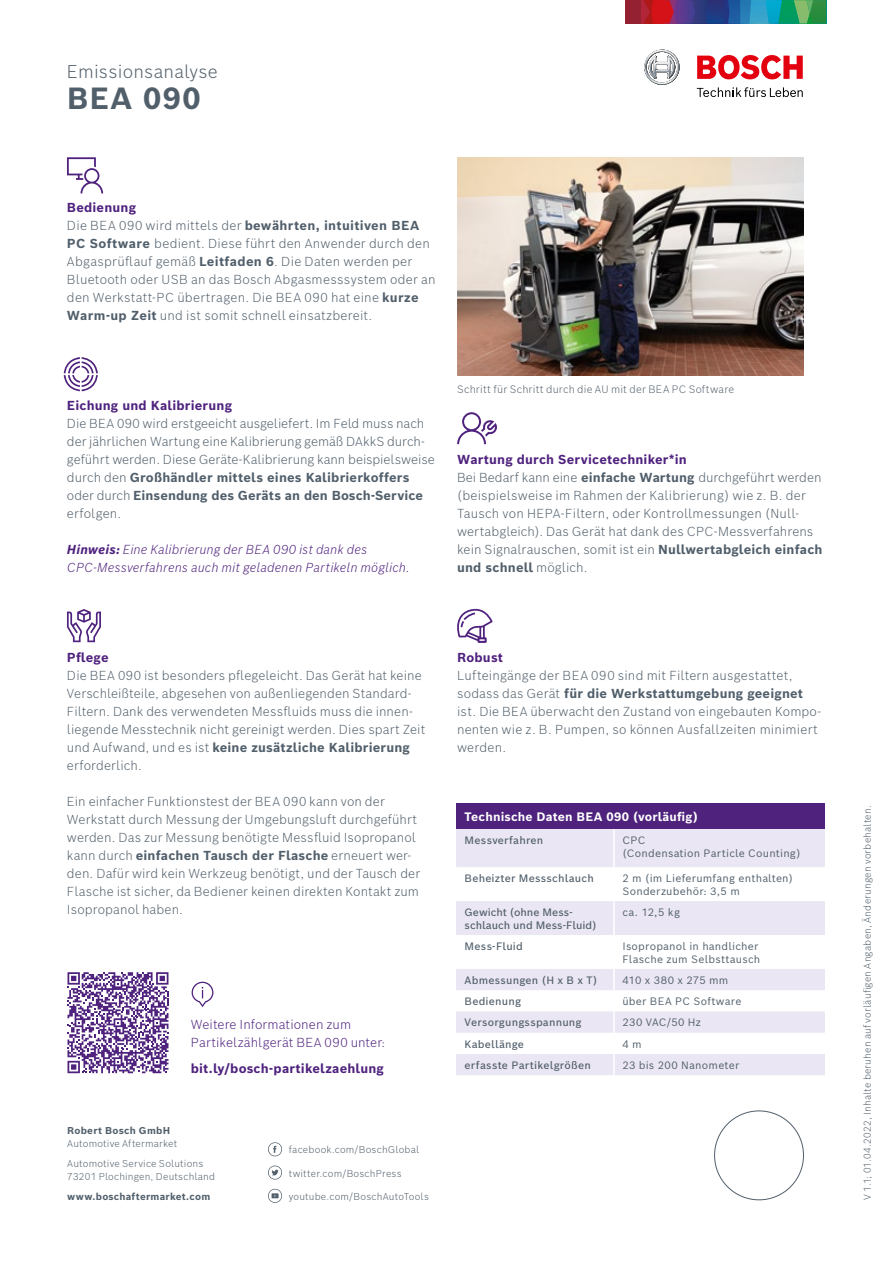
<style>
.page{position:relative;width:893px;height:1263px;background:#fff}
.page>*{position:absolute;margin:0;border:0;box-sizing:border-box;transform-origin:0 0}
.t1{font:700 30px "Bosch Sans";letter-spacing:.045em;color:#515f6b}
.t2{font:300 18px "Bosch Sans";letter-spacing:.01em;color:#515f6b}
.t3{font:300 12.75px/18px "Bosch Sans";letter-spacing:.01em;color:#515f6b}
.t4{font:italic 300 12.75px/18px "Bosch Sans";letter-spacing:.005em;color:#4f227e}
.t5{font:700 12.75px "Bosch Sans";letter-spacing:.015em;color:#4f227e}
.t6{font:300 12.75px/18px "Bosch Sans";letter-spacing:.005em;color:#4f227e}
.t7{font:700 12px "Bosch Sans";letter-spacing:.015em;color:#fff}
.t8{font:10.5px/12.8px "Bosch Sans";letter-spacing:.02em;color:#515f6b}
.t9{font:500 10.5px "Bosch Sans";letter-spacing:.02em;color:#515f6b}
.t10{font:300 10.5px "Bosch Sans";letter-spacing:.015em;color:#515f6b}
.t11{font:500 10.5px/12.8px "Bosch Sans";color:#515f6b}
.t12{font:300 9.75px/19.5px "Bosch Sans";letter-spacing:.02em;color:#515f6b}
.t13{font:700 9.75px "Bosch Sans";letter-spacing:.025em;color:#515f6b}
.s1{font-weight:700;color:#4f227e}
.s2{font-weight:700}
</style>
<div class="page">
<svg style="left:625px;top:0;width:201px;height:23px;background:#4f5e72"></svg>
<svg style="left:644px;top:50px;width:36px;height:35px"></svg>
<svg style="left:697px;top:55px;width:106px;height:24px"></svg>
<svg style="left:697px;top:87px;width:106px;height:10px"></svg>
<svg style="left:268px;top:1142px;width:14px;height:14px"></svg>
<svg style="left:268px;top:1165px;width:14px;height:14px"></svg>
<svg style="left:268px;top:1189px;width:14px;height:14px"></svg>
<svg style="left:67px;top:157px;width:36px;height:36px"></svg>
<svg style="left:67px;top:609px;width:34px;height:33px"></svg>
<div style="left:456px;top:803px;width:369px;height:26px;background:#4f227e"></div>
<svg style="left:456px;top:829px;width:369px;height:246px;fill:#eae6f3"></svg>
<hr style="left:613px;top:829px;width:2px;height:38px;background:#fff">
<hr style="left:613px;top:867px;width:2px;height:34px;background:#fff">
<hr style="left:613px;top:901px;width:2px;height:34px;background:#fff">
<hr style="left:613px;top:935px;width:2px;height:34px;background:#fff">
<hr style="left:613px;top:969px;width:2px;height:21px;background:#fff">
<hr style="left:613px;top:990px;width:2px;height:21px;background:#fff">
<hr style="left:613px;top:1011px;width:2px;height:22px;background:#fff">
<hr style="left:613px;top:1033px;width:2px;height:21px;background:#fff">
<hr style="left:613px;top:1054px;width:2px;height:21px;background:#fff">
<img style="left:458px;top:158px;width:346px;height:218px">
<svg style="left:192px;top:982px;width:21px;height:25px"></svg>
<svg style="left:68px;top:972px;width:100px;height:101px"></svg>
<svg style="left:457px;top:412px;width:40px;height:32px"></svg>
<svg style="left:457px;top:609px;width:36px;height:34px"></svg>
<svg style="left:64px;top:357px;width:34px;height:34px"></svg>
<h2 class="t2" style="left:67px;top:59px;width:152px">Emissionsanalyse</h2>
<h1 class="t1" style="left:67px;top:78px;width:135px">BEA 090</h1>
<p class="t3" style="left:67px;top:198px;width:370px"><span class="s1">Bedienung<br></span>Die BEA 090 wird mittels der <span class="s2">bewährten, intuitiven BEA PC Software</span> bedient. Diese führt den Anwender durch den Abgasprüflauf gemäß <span class="s2">Leitfaden 6</span>. Die Daten werden per Bluetooth oder USB an das Bosch Abgasmesssystem oder an den Werkstatt-PC übertragen. Die BEA 090 hat eine <span class="s2">kurze Warm-up Zeit</span> und ist somit schnell einsatzbereit.</p>
<p class="t5" style="left:67px;top:397px;width:167px">Eichung und Kalibrierung</p>
<p class="t3" style="left:67px;top:414px;width:369px">Die BEA 090 wird erstgeeicht ausgeliefert. Im Feld muss nach der jährlichen Wartung eine Kalibrierung gemäß DAkkS durch&shy;geführt werden. Diese Geräte-Kalibrierung kann beispielsweise durch den <span class="s2">Großhändler mittels eines Kalibrierkoffers </span>oder durch <span class="s2">Einsendung des Geräts an den Bosch-Service </span>erfolgen.</p>
<p class="t4" style="left:67px;top:540px;width:344px"><span class="s2">Hinweis:</span> Eine Kalibrierung der BEA 090 ist dank des<br>CPC-Messverfahrens auch mit geladenen Partikeln möglich.</p>
<p class="t10" style="left:457px;top:382px;width:279px">Schritt für Schritt durch die AU mit der BEA PC Software</p>
<p class="t3" style="left:457px;top:450px;width:367px"><span class="s1">Wartung durch Servicetechniker*in<br></span>Bei Bedarf kann eine <span class="s2">einfache Wartung</span> durchgeführt werden (beispielsweise im Rahmen der Kalibrierung) wie z. B. der Tausch von HEPA-Filtern, oder Kontrollmessungen (Null&shy;wertabgleich). Das Gerät hat dank des CPC-Messverfahrens kein Signalrauschen, somit ist ein <span class="s2">Nullwertabgleich einfach und schnell</span> möglich.</p>
<p class="t5" style="left:67px;top:649px;width:43px">Pflege</p>
<p class="t3" style="left:67px;top:666px;width:360px">Die BEA 090 ist besonders pflegeleicht. Das Gerät hat keine Verschleißteile, abgesehen von außenliegenden Standard-Filtern. Dank des verwendeten Messfluids muss die innen&shy;liegende Messtechnik nicht gereinigt werden. Dies spart Zeit und Aufwand, und es ist <span class="s2">keine zusätzliche Kalibrierung </span>erforderlich.</p>
<p class="t3" style="left:67px;top:792px;width:355px">Ein einfacher Funktionstest der BEA 090 kann von der Werkstatt durch Messung der Umgebungsluft durchgeführt werden. Das zur Messung benötigte Messfluid Isopropanol kann durch <span class="s2">einfachen Tausch der Flasche</span> erneuert wer&shy;den. Dafür wird kein Werkzeug benötigt, und der Tausch der Flasche ist sicher, da Bediener keinen direkten Kontakt zum Isopropanol haben.</p>
<p class="t6" style="left:191px;top:1015px;width:196px">Weitere Informationen zum<br>Partikelzählgerät BEA 090 unter:</p>
<p class="t5" style="left:191px;top:1060px;width:195px">bit.ly/bosch-partikelzaehlung</p>
<p class="t13" style="left:67px;top:1124px;width:104px">Robert Bosch GmbH</p>
<p class="t12" style="left:67px;top:1134px;width:138px">Automotive Aftermarket<br>Automotive Service Solutions</p>
<p class="t12" style="left:67px;top:1167px;width:149px">73201 Plochingen, Deutschland</p>
<p class="t13" style="left:67px;top:1190px;width:144px">www.boschaftermarket.com</p>
<p class="t12" style="left:289px;top:1140px;width:132px">facebook.com/BoschGlobal</p>
<p class="t12" style="left:289px;top:1163px;width:114px">twitter.com/BoschPress</p>
<p class="t12" style="left:289px;top:1186px;width:142px">youtube.com/BoschAutoTools</p>
<p class="t5" style="left:457px;top:649px;width:48px">Robust</p>
<p class="t3" style="left:457px;top:666px;width:365px">Lufteingänge der BEA 090 sind mit Filtern ausgestattet, sodass das Gerät <span class="s2">für die Werkstattumgebung geeignet </span>ist. Die BEA überwacht den Zustand von eingebauten Kompo&shy;nenten wie z. B. Pumpen, so können Ausfallzeiten minimiert werden.</p>
<p class="t7" style="left:465px;top:808px;width:235px">Technische Daten BEA 090 (vorläufig)</p>
<p class="t9" style="left:465px;top:833px;width:80px">Messverfahren</p>
<p class="t8" style="left:622px;top:833px;width:180px">CPC<br>(Condensation Particle Counting)</p>
<p class="t9" style="left:465px;top:871px;width:131px">Beheizter Messschlauch</p>
<p class="t8" style="left:622px;top:871px;width:172px">2 m (im Lieferumfang enthalten)<br>Sonderzubehör: 3,5 m</p>
<p class="t11" style="left:465px;top:905px;width:134px">Gewicht (ohne Mess&shy;schlauch und Mess-Fluid)</p>
<p class="t8" style="left:622px;top:905px;width:59px">ca. 12,5 kg</p>
<p class="t9" style="left:465px;top:939px;width:60px">Mess-Fluid</p>
<p class="t8" style="left:622px;top:939px;width:139px">Isopropanol in handlicher<br>Flasche zum Selbsttausch</p>
<p class="t9" style="left:465px;top:973px;width:134px">Abmessungen (H x B x T)</p>
<p class="t8" style="left:622px;top:973px;width:107px">410 x 380 x 275 mm</p>
<p class="t9" style="left:465px;top:994px;width:58px">Bedienung</p>
<p class="t8" style="left:622px;top:994px;width:121px">über BEA PC Software</p>
<p class="t9" style="left:465px;top:1015px;width:118px">Versorgungsspannung</p>
<p class="t8" style="left:622px;top:1016px;width:80px">230 VAC/50 Hz</p>
<p class="t9" style="left:465px;top:1037px;width:61px">Kabellänge</p>
<p class="t8" style="left:622px;top:1037px;width:21px">4 m</p>
<p class="t9" style="left:465px;top:1058px;width:128px">erfasste Partikelgrößen</p>
<p class="t8" style="left:622px;top:1058px;width:118px">23 bis 200 Nanometer</p>
<p class="t12" style="left:857px;top:1200px;width:396px;rotate:-90deg">V 1.1; 01.04.2022, Inhalte beruhen auf vorläufigen Angaben, Änderungen vorbehalten.</p>
</div>
